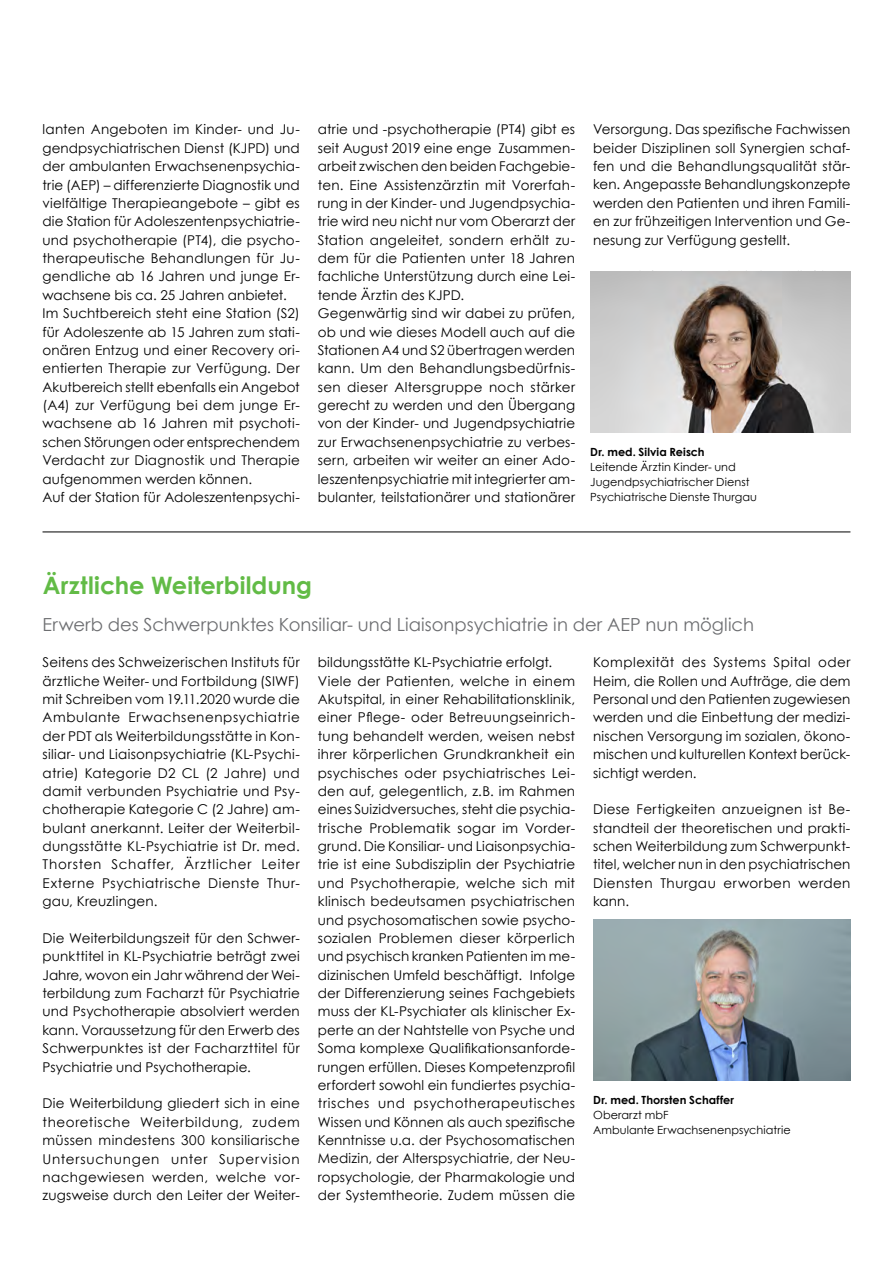
<style>
.page{position:relative;width:893px;height:1263px;background:#fff}
.page>*{position:absolute;margin:0;border:0;box-sizing:border-box;transform-origin:0 0}
.t1{font:700 24px "Century Gothic";color:#62bb46}
.t2{font:18px "Century Gothic";color:#6d6e71}
.t3{font:13.5px/18.3px "Century Gothic";letter-spacing:.01em;color:#000;text-align:justify}
.t4{font:11.25px/15px "Century Gothic";letter-spacing:.005em;color:#000}
.t5{font:700 11.25px "Century Gothic";letter-spacing:.005em;color:#000}
</style>
<div class="page">
<img style="left:590px;top:271px;width:260px;height:161px">
<hr style="left:43px;top:531px;width:807px;height:1px;background:#000">
<img style="left:593px;top:919px;width:257px;height:161px">
<p class="t3" style="left:43px;top:120px;width:259px;text-align:left">lanten Angeboten im Kinder- und Ju&shy;gendpsychiatrischen Dienst (KJPD) und der ambulanten Erwachsenenpsychia&shy;trie (AEP) – differenzierte Diagnostik und vielfältige Therapieangebote – gibt es die Station für Adoleszentenpsychiatrie&shy;und psychotherapie (PT4), die psycho&shy;therapeutische Behandlungen für Ju&shy;gendliche ab 16 Jahren und junge Er&shy;wachsene bis ca. 25 Jahren anbietet.<br>Im Suchtbereich steht eine Station (S2) für Adoleszente ab 15 Jahren zum stati&shy;onären Entzug und einer Recovery ori&shy;entierten Therapie zur Verfügung. Der Akutbereich stellt ebenfalls ein Angebot (A4) zur Verfügung bei dem junge Er&shy;wachsene ab 16 Jahren mit psychoti&shy;schen Störungen oder entsprechendem Verdacht zur Diagnostik und Therapie aufgenommen werden können.<br>Auf der Station für Adoleszentenpsychi-</p>
<p class="t3" style="left:318px;top:120px;width:259px;text-align:left">atrie und -psychotherapie (PT4) gibt es seit August 2019 eine enge Zusammen&shy;arbeit zwischen den beiden Fachgebie&shy;ten. Eine Assistenzärztin mit Vorerfah&shy;rung in der Kinder- und Jugendpsychia&shy;trie wird neu nicht nur vom Oberarzt der Station angeleitet, sondern erhält zu&shy;dem für die Patienten unter 18 Jahren fachliche Unterstützung durch eine Lei&shy;tende Ärztin des KJPD.<br>Gegenwärtig sind wir dabei zu prüfen, ob und wie dieses Modell auch auf die Stationen A4 und S2 übertragen werden kann. Um den Behandlungsbedürfnis&shy;sen dieser Altersgruppe noch stärker gerecht zu werden und den Übergang von der Kinder- und Jugendpsychiatrie zur Erwachsenenpsychiatrie zu verbes&shy;sern, arbeiten wir weiter an einer Ado&shy;leszentenpsychiatrie mit integrierter am&shy;bulanter, teilstationärer und stationärer</p>
<p class="t3" style="left:593px;top:120px;width:259px">Versorgung. Das spezifische Fachwissen beider Disziplinen soll Synergien schaf&shy;fen und die Behandlungsqualität stär&shy;ken. Angepasste Behandlungskonzepte werden den Patienten und ihren Famili&shy;en zur frühzeitigen Intervention und Ge&shy;nesung zur Verfügung gestellt.</p>
<p class="t5" style="left:590px;top:444px;width:116px">Dr. med. Silvia Reisch</p>
<p class="t4" style="left:590px;top:459px;width:168px">Leitende Ärztin Kinder- und<br>Jugendpsychiatrischer Dienst<br>Psychiatrische Dienste Thurgau</p>
<h1 class="t1" style="left:43px;top:567px;width:270px">Ärztliche Weiterbildung</h1>
<h2 class="t2" style="left:43px;top:612px;width:713px">Erwerb des Schwerpunktes Konsiliar- und Liaisonpsychiatrie in der AEP nun möglich</h2>
<p class="t3" style="left:43px;top:653px;width:259px">Seitens des Schweizerischen Instituts für ärztliche Weiter- und Fortbildung (SIWF) mit Schreiben vom 19.11.2020 wurde die Ambulante Erwachsenenpsychiatrie der PDT als Weiterbildungsstätte in Kon&shy;siliar- und Liaisonpsychiatrie (KL-Psychi&shy;atrie) Kategorie D2 CL (2 Jahre) und damit verbunden Psychiatrie und Psy&shy;chotherapie Kategorie C (2 Jahre) am&shy;bulant anerkannt. Leiter der Weiterbil&shy;dungsstätte KL-Psychiatrie ist Dr. med.<br>Thorsten Schaffer, Ärztlicher Leiter Externe Psychiatrische Dienste Thur&shy;gau, Kreuzlingen.</p>
<p class="t3" style="left:43px;top:929px;width:259px">Die Weiterbildungszeit für den Schwer&shy;punkttitel in KL-Psychiatrie beträgt zwei Jahre, wovon ein Jahr während der Wei&shy;terbildung zum Facharzt für Psychiatrie und Psychotherapie absolviert werden kann. Voraussetzung für den Erwerb des Schwerpunktes ist der Facharzttitel für Psychiatrie und Psychotherapie.</p>
<p class="t3" style="left:43px;top:1094px;width:259px">Die Weiterbildung gliedert sich in eine theoretische Weiterbildung, zudem müssen mindestens 300 konsiliarische Untersuchungen unter Supervision nachgewiesen werden, welche vor&shy;zugsweise durch den Leiter der Weiter-</p>
<p class="t3" style="left:318px;top:653px;width:259px;text-align:left">bildungsstätte KL-Psychiatrie erfolgt.<br>Viele der Patienten, welche in einem Akutspital, in einer Rehabilitationsklinik, einer Pflege- oder Betreuungseinrich&shy;tung behandelt werden, weisen nebst ihrer körperlichen Grundkrankheit ein psychisches oder psychiatrisches Lei&shy;den auf, gelegentlich, z.B. im Rahmen eines Suizidversuches, steht die psychia&shy;trische Problematik sogar im Vorder&shy;grund. Die Konsiliar- und Liaisonpsychia&shy;trie ist eine Subdisziplin der Psychiatrie und Psychotherapie, welche sich mit klinisch bedeutsamen psychiatrischen und psychosomatischen sowie psycho&shy;sozialen Problemen dieser körperlich und psychisch kranken Patienten im me&shy;dizinischen Umfeld beschäftigt. Infolge der Differenzierung seines Fachgebiets muss der KL-Psychiater als klinischer Ex&shy;perte an der Nahtstelle von Psyche und Soma komplexe Qualifikationsanforde&shy;rungen erfüllen. Dieses Kompetenzprofil erfordert sowohl ein fundiertes psychia&shy;trisches und psychotherapeutisches Wissen und Können als auch spezifische Kenntnisse u.a. der Psychosomatischen Medizin, der Alterspsychiatrie, der Neu&shy;ropsychologie, der Pharmakologie und der Systemtheorie. Zudem müssen die</p>
<p class="t3" style="left:593px;top:653px;width:259px">Komplexität des Systems Spital oder Heim, die Rollen und Aufträge, die dem Personal und den Patienten zugewiesen werden und die Einbettung der medizi&shy;nischen Versorgung im sozialen, ökono&shy;mischen und kulturellen Kontext berück&shy;sichtigt werden.</p>
<p class="t3" style="left:593px;top:800px;width:259px">Diese Fertigkeiten anzueignen ist Be&shy;standteil der theoretischen und prakti&shy;schen Weiterbildung zum Schwerpunkt&shy;titel, welcher nun in den psychiatrischen Diensten Thurgau erworben werden kann.</p>
<p class="t5" style="left:593px;top:1092px;width:142px">Dr. med. Thorsten Schaffer</p>
<p class="t4" style="left:593px;top:1108px;width:199px">Oberarzt mbF<br>Ambulante Erwachsenenpsychiatrie</p>
</div>
